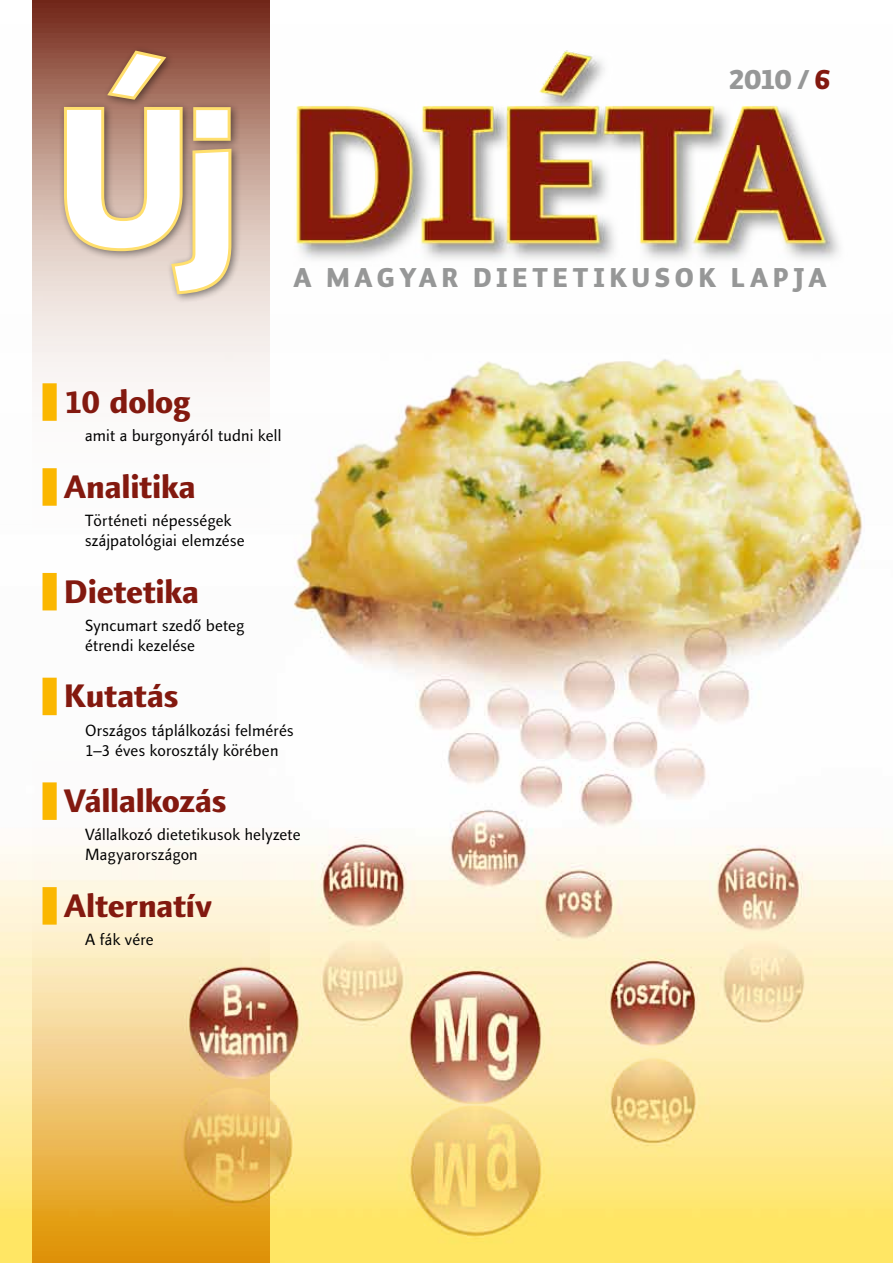
<style>
.page{position:relative;width:893px;height:1263px;background:#fff}
.page>*{position:absolute;margin:0;border:0;box-sizing:border-box;transform-origin:0 0}
.t1{font:195px "Auto 1 Black LF";color:#fff}
.t2{font:800 33px "Finnegan";letter-spacing:-.01em;color:#83190f}
.t3{font:27px "Auto 1 Black LF";letter-spacing:.18em;color:#969797}
.t4{font:16.5px/19.8px "Finnegan";letter-spacing:.015em;color:#000}
.s1{color:#83190f}
</style>
<div class="page">
<img style="left:0;top:0;width:893px;height:1263px">
<div style="left:43px;top:383px;width:14px;height:38px;background:#fbb700"></div>
<div style="left:43px;top:468px;width:14px;height:38px;background:#fbb700"></div>
<div style="left:43px;top:573px;width:14px;height:37px;background:#fbb700"></div>
<div style="left:43px;top:678px;width:14px;height:37px;background:#fbb700"></div>
<div style="left:43px;top:782px;width:14px;height:38px;background:#fbb700"></div>
<div style="left:43px;top:887px;width:14px;height:38px;background:#fbb700"></div>
<div style="left:58px;top:44px;width:184px;height:259px;background:#000;opacity:.5"></div>
<svg style="left:61px;top:47px;width:174px;height:250px"></svg>
<h1 class="t1" style="left:58px;top:51px;width:182px">ÚJ</h1>
<h3 class="t3" style="left:729px;top:62px;width:103px">2010 / <span class="s1">6</span></h3>
<h3 class="t3" style="left:294px;top:260px;width:535px">A MAGYAR DIETETIKUSOK LAPJ A</h3>
<h2 class="t2" style="left:64px;top:382px;width:128px">10 dolog</h2>
<p class="t4" style="left:85px;top:426px;width:198px">amit a burgonyáról tudni kell</p>
<h2 class="t2" style="left:64px;top:467px;width:133px">Analitika</h2>
<p class="t4" style="left:85px;top:511px;width:161px">Történeti népességek szájpatológiai elemzése</p>
<h2 class="t2" style="left:64px;top:572px;width:137px">Dietetika</h2>
<p class="t4" style="left:85px;top:615px;width:161px">Syncumart szedő beteg étrendi kezelése</p>
<h2 class="t2" style="left:64px;top:676px;width:116px">Kutatás</h2>
<p class="t4" style="left:85px;top:720px;width:210px">Országos táplálkozási felmérés<br>1–3 éves korosztály körében</p>
<h2 class="t2" style="left:64px;top:781px;width:164px">Vállalkozás</h2>
<p class="t4" style="left:85px;top:825px;width:217px">Vállalkozó dietetikusok helyzete<br>Magyarországon</p>
<h2 class="t2" style="left:64px;top:886px;width:149px">Alternatív</h2>
<p class="t4" style="left:85px;top:930px;width:70px">A fák vére</p>
</div>
